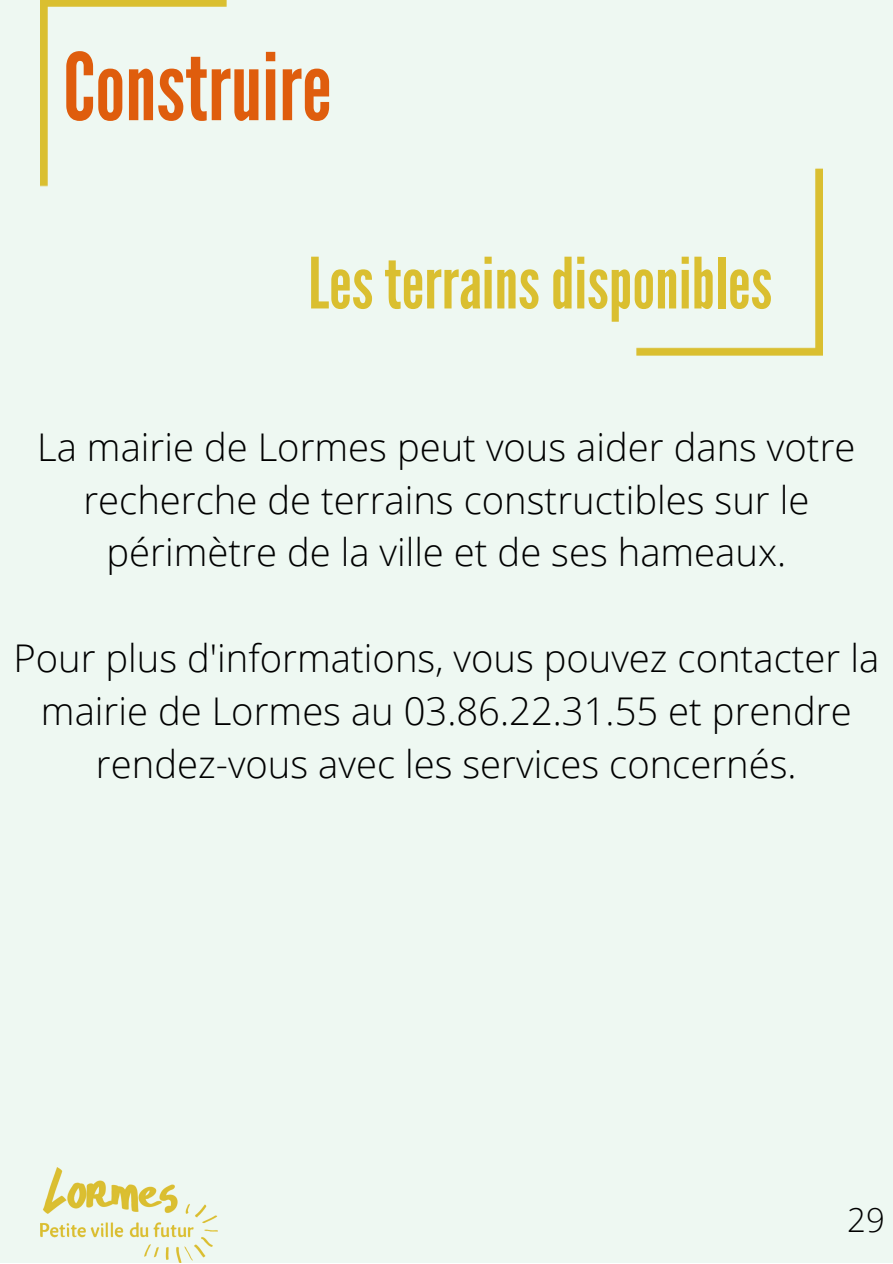
<style>
.page{position:relative;width:893px;height:1264px;background:#fff}
.page>*{position:absolute;margin:0;border:0;box-sizing:border-box;transform-origin:0 0}
.t1{font:92.85px "League Gothic";color:#df5d0d}
.t2{font:70.5px "League Gothic";color:#dabf30}
.t3{font:300 38.25px/52.8px "Open Sans";color:#000;text-align:center}
.t4{font:300 33px "Open Sans";color:#000}
</style>
<div class="page">
<div style="left:0;top:0;width:892px;height:1262px;background:#eef8f2"></div>
<img style="left:40px;top:0;width:782px;height:355px">
<img style="left:40px;top:1167px;width:177px;height:95px">
<p class="t1" style="left:63px;top:33px;width:270px">Construire</p>
<p class="t2" style="left:308px;top:242px;width:465px">Lesterrainsdisponibles</p>
<p class="t3" style="left:37px;top:419px;width:819px">La mairie de Lormes peut vous aider dans votre recherche de terrains constructibles sur le périmètre de la ville et de ses hameaux.</p>
<p class="t3" style="left:13px;top:631px;width:867px">Pour plus d'informations, vous pouvez contacter la mairie de Lormes au 03.86.22.31.55 et prendre rendez-vous avec les services concernés.</p>
<p class="t4" style="left:847px;top:1196px;width:39px">29</p>
</div>
